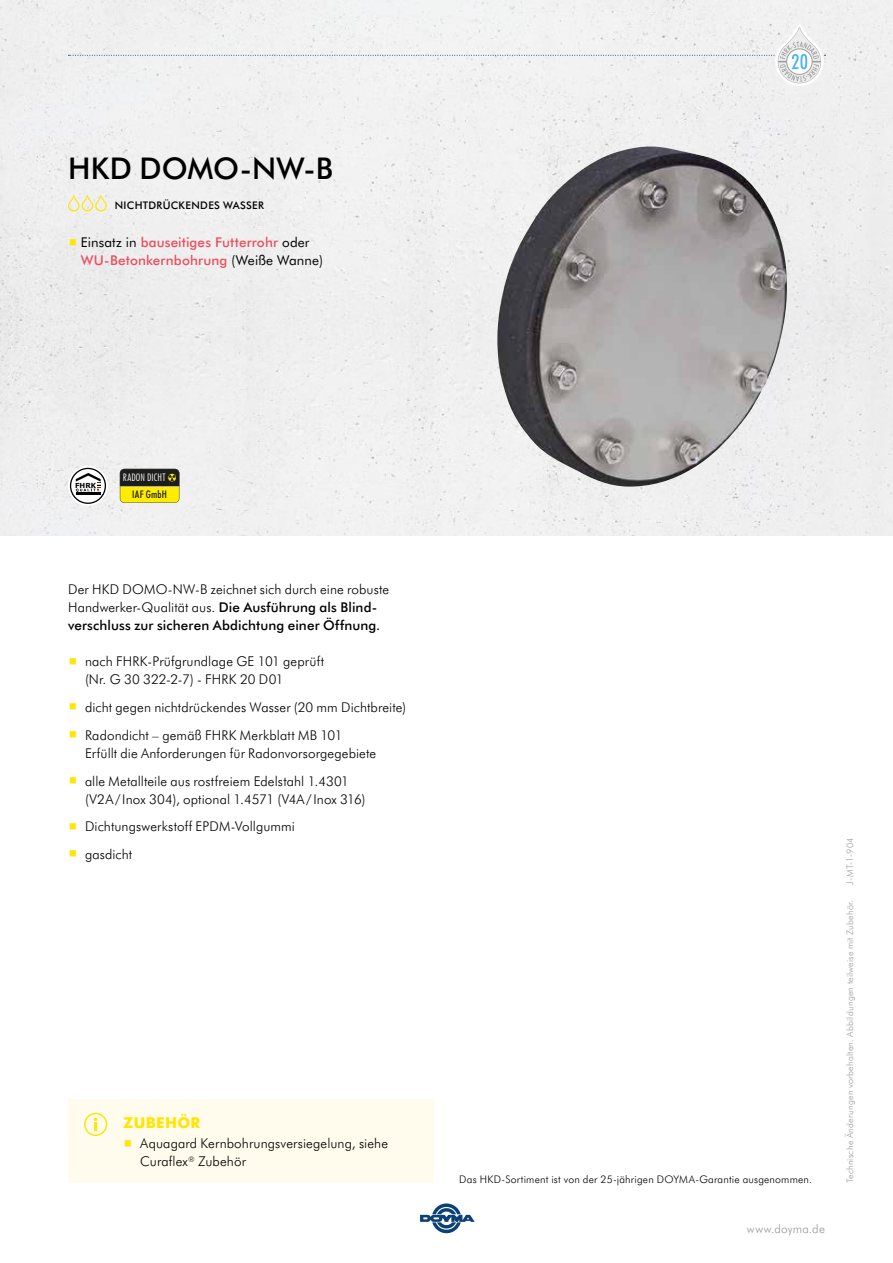
<style>
.page{position:relative;width:893px;height:1263px;background:#fff}
.page>*{position:absolute;margin:0;border:0;box-sizing:border-box;transform-origin:0 0}
.t1{font:500 30px "Futura BT";letter-spacing:.005em;color:#000}
.t2{font:800 15px "Futura BT";letter-spacing:.02em;color:#ffe500}
.t3{font:300 13.5px/18px "Futura BT";letter-spacing:.01em;color:#000}
.t4{font:500 13.5px/18px "Futura BT";letter-spacing:.01em;color:#ea4f5f}
.t5{font:300 12px "Futura BT";letter-spacing:.015em;color:#9c9c9d}
.t6{font:300 10.5px "Futura BT";letter-spacing:.02em;color:#000}
.t7{font:500 10.5px "Futura BT";letter-spacing:.03em;color:#000}
.t8{font:300 condensed 10.5px "Futura BT";letter-spacing:.015em;color:#fff}
.t9{font:500 condensed 10.5px "Futura BT";letter-spacing:.02em;color:#1d1d1c}
.t10{font:300 9px "Futura BT";letter-spacing:.02em;color:#9c9c9d}
.t11{font:700 6.9px "Verdana";color:#000}
.s1{font-weight:400;color:#000}
.s2{font-weight:500}
</style>
<div class="page">
<div style="left:0;top:0;width:893px;height:535px;background:#efefef"></div>
<svg style="left:420px;top:1203px;width:55px;height:30px"></svg>
<img style="left:496px;top:146px;width:292px;height:341px">
<svg style="left:68px;top:25px;width:758px;height:61px"></svg>
<svg style="left:68px;top:194px;width:39px;height:17px"></svg>
<div style="left:68px;top:1099px;width:366px;height:84px;background:#fffced"></div>
<svg style="left:81px;top:1109px;width:30px;height:30px"></svg>
<svg style="left:85px;top:1113px;width:22px;height:22px"></svg>
<div style="left:84px;top:1113px;width:23px;height:23px;border:2px solid #ffe500;border-radius:50%"></div>
<svg style="left:94px;top:1117px;width:3px;height:14px"></svg>
<svg style="left:120px;top:469px;width:59px;height:34px;background:#8c8315"></svg>
<div style="left:68px;top:466px;width:40px;height:40px;background:#fff;border-radius:50%"></div>
<svg style="left:70px;top:468px;width:36px;height:36px"></svg>
<svg style="left:70px;top:239px;width:6px;height:6px"></svg>
<h1 class="t1" style="left:68px;top:147px;width:267px">HKD DOMO-NW-B</h1>
<p class="t7" style="left:115px;top:198px;width:151px">NICHTDRÜCKENDES WASSER</p>
<p class="t4" style="left:81px;top:233px;width:244px"><span class="s1">Einsatz in</span> bauseitiges Futterrohr <span class="s1">oder<br></span>WU-Betonkernbohrung <span class="s1">(Weiße Wanne)</span></p>
<p class="t11" style="left:75px;top:480px;width:23px">FHRK</p>
<p class="t8" style="left:123px;top:470px;width:44px">RADON DICHT</p>
<p class="t9" style="left:132px;top:487px;width:36px">IAF GmbH</p>
<p class="t3" style="left:68px;top:580px;width:323px">Der HKD DOMO-NW-B zeichnet sich durch eine robuste<br>Handwerker-Qualität aus. <span class="s2">Die Ausführung als Blind&shy;verschluss zur sicheren Abdichtung einer Öffnung.</span></p>
<p class="t3" style="left:85px;top:652px;width:241px">nach FHRK-Prüfgrundlage GE 101 geprüft (Nr. G 30 322-2-7) - FHRK 20 D01</p>
<p class="t3" style="left:85px;top:693px;width:323px;line-height:27.8px">dicht gegen nichtdrückendes Wasser (20 mm Dichtbreite)<br>Radondicht – gemäß FHRK Merkblatt MB 101</p>
<p class="t3" style="left:85px;top:739px;width:293px;line-height:27.8px">Erfüllt die Anforderungen für Radonvorsorgegebiete alle Metallteile aus rostfreiem Edelstahl 1.4301</p>
<p class="t3" style="left:85px;top:784px;width:282px;line-height:27.8px">(V2A/ Inox 304), optional 1.4571 (V4A/ Inox 316)<br>Dichtungswerkstoff EPDM-Vollgummi<br>gasdicht</p>
<p class="t2" style="left:123px;top:1112px;width:78px">ZUBEHÖR</p>
<p class="t3" style="left:140px;top:1134px;width:249px">Aquagard Kernbohrungsversiegelung, siehe<br>Curaflex<sup>®</sup> Zubehör</p>
<p class="t6" style="left:459px;top:1172px;width:354px">Das HKD-Sortiment ist von der 25-jährigen DOYMA-Garantie ausgenommen.</p>
<p class="t5" style="left:747px;top:1221px;width:79px">www.doyma.de</p>
<p class="t10" style="left:844px;top:884px;width:48px;rotate:-90deg">J-MT-1-904</p>
<p class="t10" style="left:844px;top:1183px;width:285px;rotate:-90deg">Technische Änderungen vorbehalten. Abbildungen teilweise mit Zubehör.</p>
</div>
